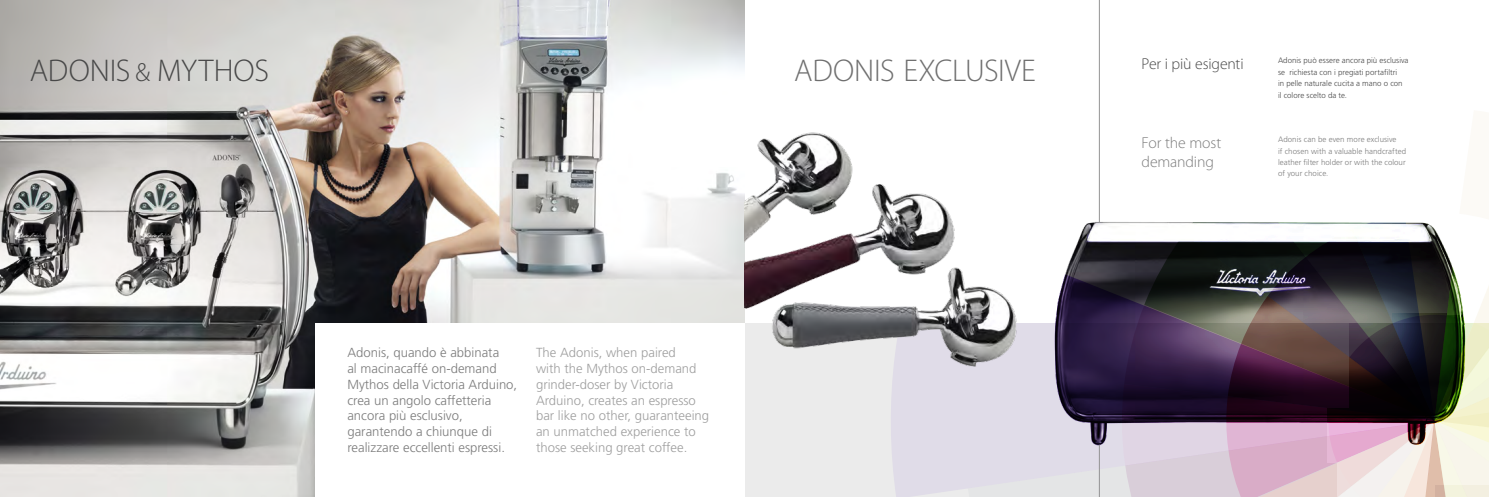
<style>
.page{position:relative;width:1489px;height:497px;background:#fff}
.page>*{position:absolute;margin:0;border:0;box-sizing:border-box;transform-origin:0 0}
.t1{font:300 31.5px "Myriad Pro";letter-spacing:-.005em;color:#6f6f6f}
.t2{font:300 31.5px "Myriad Pro";letter-spacing:-.005em;color:#484848}
.t3{font:300 15.75px/18.9px "Myriad Pro";letter-spacing:-.01em;color:#7c7c7c}
.t4{font:300 15.75px "Myriad Pro";letter-spacing:-.01em;color:#484848}
.t5{font:300 13.12px/15.8px "Frutiger";color:#9f9f9f}
.t6{font:300 13.12px/15.8px "Frutiger";color:#7c7c7c}
.t7{font:300 7.88px/11.4px "Frutiger";color:#484848}
.t8{font:300 7.88px/11.4px "Frutiger";letter-spacing:.005em;color:#7c7c7c}
.s1{font-size:26.25px}
</style>
<div class="page">
<div style="left:744px;top:322px;width:744px;height:174px;background:#ebebeb"></div>
<svg style="left:891px;top:266px;width:177px;height:230px;fill:#e0dce8"></svg>
<svg style="left:967px;top:420px;width:101px;height:76px;fill:#e0dce8"></svg>
<svg style="left:1068px;top:110px;width:420px;height:386px"></svg>
<img style="left:0;top:0;width:744px;height:496px">
<div style="left:315px;top:322px;width:429px;height:174px;background:#fff"></div>
<img style="left:744px;top:132px;width:289px;height:269px">
<hr style="left:1099px;top:0;width:1px;height:222px;background:#939393">
<hr style="left:1099px;top:444px;width:1px;height:52px;background:#939393">
<h1 class="t2" style="left:30px;top:51px;width:241px">ADONIS <span class="s1">&amp;</span> MYTHOS</h1>
<p class="t4" style="left:1141px;top:54px;width:104px">Per i più esigenti</p>
<p class="t7" style="left:1277px;top:55px;width:132px">Adonis può essere ancora più esclusiva se richiesta con i pregiati portafiltri<br>in pelle naturale cucita a mano o con<br>il colore scelto da te.</p>
<p class="t3" style="left:1141px;top:133px;width:81px">For the most demanding</p>
<p class="t8" style="left:1277px;top:134px;width:130px">Adonis can be even more exclusive<br>if chosen with a valuable handcrafted leather filter holder or with the colour of your choice.</p>
<h1 class="t1" style="left:794px;top:51px;width:243px">ADONIS EXCLUSIVE</h1>
<p class="t6" style="left:347px;top:344px;width:171px">Adonis, quando è abbinata<br>al macinacaffé on-demand<br>Mythos della Victoria Arduino, crea un angolo caffetteria ancora più esclusivo, garantendo a chiunque di realizzare eccellenti espressi.</p>
<p class="t5" style="left:536px;top:344px;width:175px">The Adonis, when paired<br>with the Mythos on-demand grinder-doser by Victoria<br>Arduino, creates an espresso bar like no other, guaranteeing an unmatched experience to those seeking great coffee.</p>
</div>
